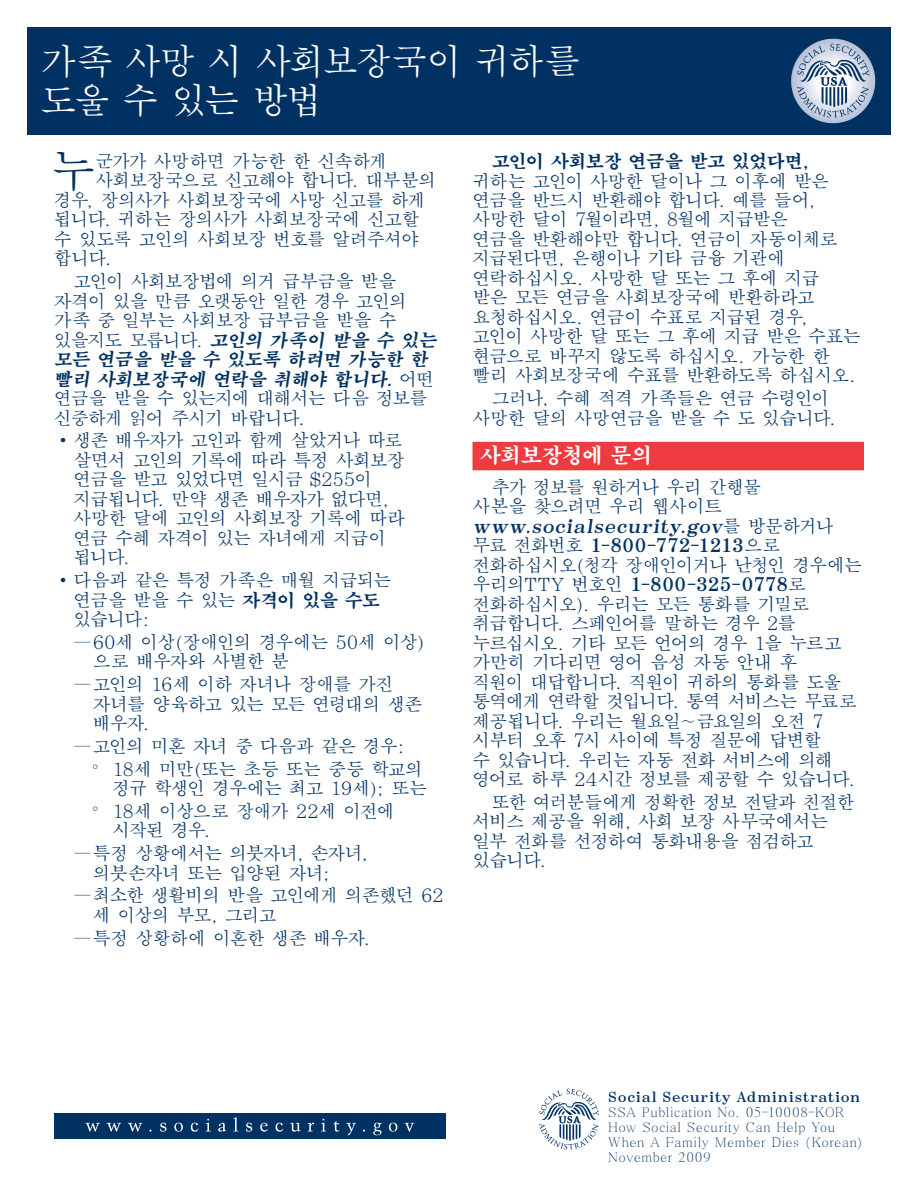
<style>
.page{position:relative;width:918px;height:1188px;background:#fff}
.page>*{position:absolute;margin:0;border:0;box-sizing:border-box;transform-origin:0 0}
.Intro_Paragraph{font:500 44.85px "SM Myungjo Std";color:#003163}
.Pub_Title{font:500 36px/39px "SM Myungjo Std";letter-spacing:-.065em;color:#fff}
.H1-1{font:700 21px "SM Myungjo Std";letter-spacing:-.03em;color:#fff}
.Paragraph{font:500 18px/19.5px "SM Myungjo Std";letter-spacing:-.055em;color:#003163}
.Intro_Paragraph-2{font:500 18px "SM Myungjo Std";letter-spacing:-.05em;color:#003163}
.Pub_Info{font:300 13.5px/15px "SM Myungjo Std";color:#003163}
.Pub_Info-2{font:700 13.5px "SM Myungjo Std";color:#003163}
.s1{font-weight:700}
</style>
<div class="page">
<div style="left:54px;top:1114px;width:392px;height:25px;background:#003163"></div>
<svg style="left:85px;top:1117px;width:329px;height:19px"></svg>
<div style="left:27px;top:27px;width:864px;height:108px;background:#003163"></div>
<svg style="left:790px;top:38px;width:86px;height:86px"></svg>
<svg style="left:797px;top:44px;width:73px;height:74px;background:#9eafc5"></svg>
<div style="left:472px;top:442px;width:392px;height:28px;background:#ee3a41"></div>
<svg style="left:539px;top:1089px;width:60px;height:60px"></svg>
<p class="Pub_Title" style="left:40px;top:43px;width:541px">가족 사망 시 사회보장국이 귀하를 도울 수 있는 방법</p>
<p class="Intro_Paragraph" style="left:51px;top:145px;width:46px">누</p>
<p class="Intro_Paragraph-2" style="left:95px;top:151px;width:293px">군가가 사망하면 가능한 한 신속하게</p>
<p class="Paragraph" style="left:472px;top:152px;width:390px;text-indent:19px"><span class="s1">고인이 사회보장 연금을 받고 있었다면, </span>귀하는 고인이 사망한 달이나 그 이후에 받은 연금을 반드시 반환해야 합니다. 예를 들어, 사망한 달이 7월이라면, 8월에 지급받은<br>연금을 반환해야만 합니다. 연금이 자동이체로 지급된다면, 은행이나 기타 금융 기관에 연락하십시오. 사망한 달 또는 그 후에 지급<br>받은 모든 연금을 사회보장국에 반환하라고 요청하십시오. 연금이 수표로 지급된 경우, 고인이 사망한 달 또는 그 후에 지급 받은 수표는 현금으로 바꾸지 않도록 하십시오. 가능한 한 빨리 사회보장국에 수표를 반환하도록 하십시오.</p>
<p class="Paragraph" style="left:472px;top:389px;width:365px;text-indent:19px">그러나, 수혜 적격 가족들은 연금 수령인이 사망한 달의 사망연금을 받을 수 도 있습니다.</p>
<h1 class="H1-1" style="left:480px;top:444px;width:174px">사회보장청에 문의</h1>
<p class="Paragraph" style="left:472px;top:478px;width:391px;text-indent:19px">추가 정보를 원하거나 우리 간행물<br>사본을 찾으려면 우리 웹사이트 <span class="s1">www.socialsecurity.gov</span>를 방문하거나 무료 전화번호 <span class="s1">1-800-772-1213</span>으로 전화하십시오(청각 장애인이거나 난청인 경우에는 우리의TTY 번호인 <span class="s1">1-800-325-0778</span>로 전화하십시오). 우리는 모든 통화를 기밀로 취급합니다. 스페인어를 말하는 경우 2를 누르십시오. 기타 모든 언어의 경우 1을 누르고 가만히 기다리면 영어 음성 자동 안내 후<br>직원이 대답합니다. 직원이 귀하의 통화를 도울 통역에게 연락할 것입니다. 통역 서비스는 무료로 제공됩니다. 우리는 월요일~금요일의 오전 7 시부터 오후 7시 사이에 특정 질문에 답변할<br>수 있습니다. 우리는 자동 전화 서비스에 의해 영어로 하루 24시간 정보를 제공할 수 있습니다.</p>
<p class="Paragraph" style="left:472px;top:793px;width:383px;text-indent:19px">또한 여러분들에게 정확한 정보 전달과 친절한 서비스 제공을 위해, 사회 보장 사무국에서는 일부 전화를 선정하여 통화내용을 점검하고 있습니다.</p>
<p class="Intro_Paragraph-2" style="left:95px;top:171px;width:343px">사회보장국으로 신고해야 합니다. 대부분의</p>
<p class="Intro_Paragraph-2" style="left:54px;top:190px;width:373px">경우, 장의사가 사회보장국에 사망 신고를 하게</p>
<p class="Intro_Paragraph-2" style="left:54px;top:210px;width:367px">됩니다. 귀하는 장의사가 사회보장국에 신고할</p>
<p class="Intro_Paragraph-2" style="left:54px;top:229px;width:367px">수 있도록 고인의 사회보장 번호를 알려주셔야</p>
<p class="Intro_Paragraph-2" style="left:54px;top:249px;width:59px">합니다.</p>
<p class="Paragraph" style="left:54px;top:272px;width:387px;text-indent:19px">고인이 사회보장법에 의거 급부금을 받을 자격이 있을 만큼 오랫동안 일한 경우 고인의 가족 중 일부는 사회보장 급부금을 받을 수 있을지도 모릅니다. <span class="s1">고인의 가족이 받을 수 있는 모든 연금을 받을 수 있도록 하려면 가능한 한 빨리 사회보장국에 연락을 취해야 합니다.</span> 어떤 연금을 받을 수 있는지에 대해서는 다음 정보를 신중하게 읽어 주시기 바랍니다.</p>
<p class="Paragraph" style="left:73px;top:432px;width:333px;text-indent:-19px">•생존 배우자가 고인과 함께 살았거나 따로 살면서 고인의 기록에 따라 특정 사회보장 연금을 받고 있었다면 일시금 $255이 지급됩니다. 만약 생존 배우자가 없다면, 사망한 달에 고인의 사회보장 기록에 따라 연금 수혜 자격이 있는 자녀에게 지급이 됩니다.</p>
<p class="Paragraph" style="left:73px;top:571px;width:320px;text-indent:-19px">•다음과 같은 특정 가족은 매월 지급되는 연금을 받을 수 있는 <span class="s1">자격이 있을 수도 </span>있습니다:</p>
<p class="Paragraph" style="left:93px;top:633px;width:334px;text-indent:-19px">—60세 이상(장애인의 경우에는 50세 이상) 으로 배우자와 사별한 분</p>
<p class="Paragraph" style="left:93px;top:675px;width:331px;text-indent:-19px">—고인의 16세 이하 자녀나 장애를 가진 자녀를 양육하고 있는 모든 연령대의 생존 배우자.</p>
<p class="Paragraph" style="left:73px;top:737px;width:334px">—고인의 미혼 자녀 중 다음과 같은 경우:</p>
<p class="Paragraph" style="left:93px;top:760px;width:336px;text-align:right">°18세 미만(또는 초등 또는 중등 학교의 정규 학생인 경우에는 최고 19세); 또는</p>
<p class="Paragraph" style="left:112px;top:802px;width:284px;text-indent:-19px">°18세 이상으로 장애가 22세 이전에 시작된 경우.</p>
<p class="Paragraph" style="left:93px;top:844px;width:277px;text-indent:-19px">—특정 상황에서는 의붓자녀, 손자녀, 의붓손자녀 또는 입양된 자녀;</p>
<p class="Paragraph" style="left:93px;top:886px;width:352px;text-indent:-19px">—최소한 생활비의 반을 고인에게 의존했던 62 세 이상의 부모, 그리고</p>
<p class="Paragraph" style="left:73px;top:929px;width:298px">—특정 상황하에 이혼한 생존 배우자.</p>
<p class="Pub_Info-2" style="left:608px;top:1090px;width:254px">Social Security Administration</p>
<p class="Pub_Info" style="left:608px;top:1105px;width:238px">SSA Publication No. 05-10008-KOR</p>
<p class="Pub_Info" style="left:608px;top:1120px;width:257px">How Social Security Can Help You<br>When A Family Member Dies (Korean)</p>
<p class="Pub_Info" style="left:608px;top:1150px;width:105px">November 2009</p>
</div>
